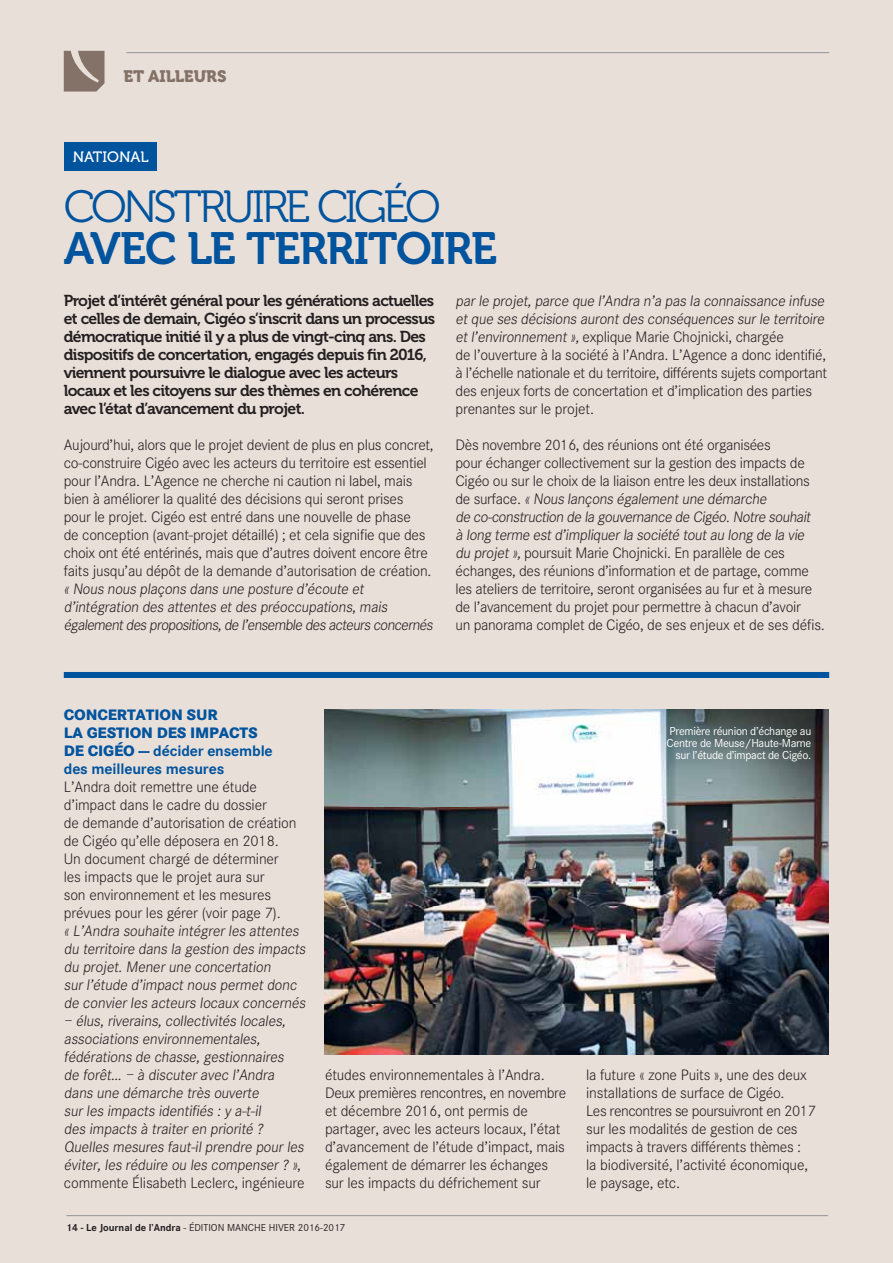
<style>
.page{position:relative;width:893px;height:1263px;background:#e9dfd9}
.page>*{position:absolute;margin:0;border:0;box-sizing:border-box;transform-origin:0 0}
.t1{font:45px "Museo 700";letter-spacing:-.03em;color:#00549e}
.t2{font:45px "Museo 300";letter-spacing:-.085em;color:#00549e}
.t3{font:16.5px "Museo 900";color:#847269}
.t4{font:15.75px/18px "Corporate S Light";letter-spacing:-.015em;color:#231f20}
.t5{font:15.75px/18px "Museo 700";letter-spacing:-.04em;color:#231f20}
.t6{font:15.75px/18px "Corporate S Bold";letter-spacing:-.01em;color:#00549e}
.t7{font:700 15.75px/18px "Corporate S Extra";letter-spacing:-.01em;color:#00549e}
.t8{font:15px "Museo 500";color:#fff}
.t9{font:12px/12px "Corporate S Regular";letter-spacing:-.025em;color:#fff;text-align:right}
.t10{font:10.5px "Corporate S Regular";color:#231f20}
.s1{font-family:"Corporate S Extra";font-weight:700}
.s2{font-family:"Corporate S Bold"}
</style>
<div class="page">
<img style="left:324px;top:709px;width:504px;height:345px">
<div style="left:64px;top:672px;width:765px;height:6px;background:#00549e"></div>
<div style="left:64px;top:143px;width:93px;height:28px;background:#00549e"></div>
<hr style="left:66px;top:1215px;width:762px;height:1px;background:#939598">
<hr style="left:126px;top:52px;width:703px;height:1px;background:#939598">
<svg style="left:64px;top:51px;width:41px;height:41px;background:#94837b"></svg>
<p class="t3" style="left:123px;top:70px;width:105px">ET AILLEURS</p>
<p class="t8" style="left:73px;top:148px;width:77px">NATIONAL</p>
<h1 class="t2" style="left:64px;top:189px;width:378px">CONSTRUIRE CIGÉO</h1>
<h1 class="t1" style="left:64px;top:231px;width:435px">AVEC LE TERRITOIRE</h1>
<p class="t5" style="left:64px;top:293px;width:373px">Projet d’intérêt général pour les générations actuelles et celles de demain, Cigéo s’inscrit dans un processus démocratique initié il y a plus de vingt-cinq ans. Des dispositifs de concertation, engagés depuis fin 2016, viennent poursuivre le dialogue avec les acteurs locaux et les citoyens sur des thèmes en cohérence avec l’état d’avancement du projet.</p>
<p class="t4" style="left:64px;top:437px;width:372px">Aujourd’hui, alors que le projet devient de plus en plus concret, co-construire Cigéo avec les acteurs du territoire est essentiel pour l’Andra. L’Agence ne cherche ni caution ni label, mais bien à améliorer la qualité des décisions qui seront prises<br>pour le projet. Cigéo est entré dans une nouvelle de phase<br>de conception (avant-projet détaillé) ; et cela signifie que des choix ont été entérinés, mais que d’autres doivent encore être faits jusqu’au dépôt de la demande d’autorisation de création. « Nous nous plaçons dans une posture d’écoute et d’intégration des attentes et des préoccupations, mais égalementdes propositions,de l’ensemble des acteurs concernés</p>
<p class="t4" style="left:455px;top:293px;width:373px">par le projet, parce que l’Andra n’a pas la connaissance infuse et que ses décisions auront des conséquences sur le territoire et l’environnement », explique Marie Chojnicki, chargée<br>de l’ouverture à la société à l’Andra. L’Agence a donc identifié, à l’échelle nationale et du territoire, différents sujets comportant des enjeux forts de concertation et d’implication des parties prenantes sur le projet.</p>
<p class="t4" style="left:455px;top:437px;width:371px">Dès novembre 2016, des réunions ont été organisées<br>pour échanger collectivement sur la gestion des impacts de Cigéo ou sur le choix de la liaison entre les deux installations de surface. « Nous lançons également une démarche<br>de co-construction de la gouvernance de Cigéo.Notre souhait à long terme est d’impliquer la société tout au long de la vie du projet », poursuit Marie Chojnicki. En parallèle de ces échanges, des réunions d’information et de partage, comme les ateliers de territoire, seront organisées au fur et à mesure de l’avancement du projet pour permettre à chacun d’avoir<br>un panorama complet de Cigéo, de ses enjeux et de ses défis.</p>
<p class="t7" style="left:64px;top:707px;width:195px">CONCERTATION SUR<br>LA GESTION DES IMPACTS</p>
<p class="t6" style="left:64px;top:743px;width:210px"><span class="s1">DE CIGÉO —</span> décider ensemble des meilleures mesures</p>
<p class="t4" style="left:64px;top:779px;width:245px">L’Andra doit remettre une étude d’impact dans le cadre du dossier<br>de demande d’autorisation de création de Cigéo qu’elle déposera en 2018.<br>Un document chargé de déterminer<br>les impacts que le projet aura sur<br>son environnement et les mesures prévues pour les gérer (voir page 7).<br>« L’Andra souhaite intégrer les attentes du territoire dans la gestion des impacts du projet. Mener une concertation<br>sur l’étude d’impact nous permet donc de convier les acteurs locaux concernés</p>
<p class="t4" style="left:64px;top:1013px;width:244px">– élus, riverains, collectivités locales, associations environnementales, fédérations de chasse, gestionnaires de forêt… – à discuter avec l’Andra dans une démarche très ouverte<br>sur les impacts identifiés : y a-t-il<br>des impacts à traiter en priorité ?<br>Quelles mesures faut-il prendre pour les éviter, les réduire ou les compenser ? », commente Élisabeth Leclerc, ingénieure</p>
<p class="t9" style="left:667px;top:726px;width:146px">Première réunion d’échange au<br>Centre de Meuse/Haute-Marne sur l’étude d’impact de Cigéo.</p>
<p class="t4" style="left:325px;top:1067px;width:243px">études environnementales à l’Andra.<br>Deux premières rencontres, en novembre et décembre 2016, ont permis de partager, avec les acteurs locaux, l’état d’avancement de l’étude d’impact, mais également de démarrer les échanges sur les impacts du défrichement sur</p>
<p class="t4" style="left:586px;top:1067px;width:231px">la future « zone Puits », une des deux installations de surface de Cigéo.<br>Les rencontres se poursuivront en 2017 sur les modalités de gestion de ces impacts à travers différents thèmes :<br>la biodiversité, l’activité économique, le paysage, etc.</p>
<p class="t10" style="left:66px;top:1223px;width:281px"><span class="s2">14 - Le Journal de l’Andra</span> - ÉDITION MANCHE HIVER 2016-2017</p>
</div>
